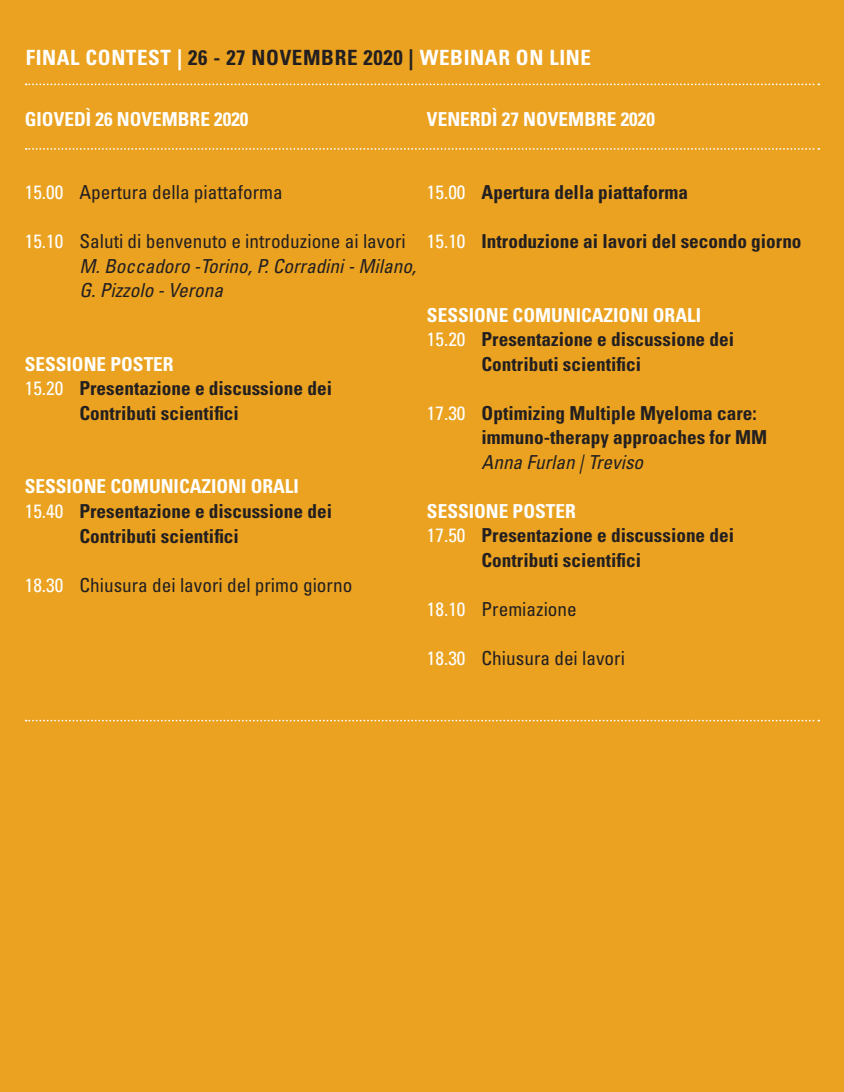
<style>
.page{position:relative;width:844px;height:1092px;background:#fff}
.page>*{position:absolute;margin:0;border:0;box-sizing:border-box;transform-origin:0 0}
.t1{font:700 condensed 21px "Univers";letter-spacing:.03em;color:#231f20}
.t2{font:700 condensed 21px "Univers";color:#fff}
.t3{font:700 condensed 19.25px/24.5px "Univers";color:#231f20}
.t4{font:700 condensed 19.25px "Univers";color:#fff}
.t5{font:italic condensed 19.25px/24.5px "Univers";color:#231f20}
.t6{font:condensed 19.25px "Univers";color:#231f20}
.s1{color:#fff}
.s2{font-style:normal;color:#fff}
.s3{font-style:normal}
.s4{font-weight:400;color:#fff}
</style>
<div class="page">
<div style="left:0;top:0;width:843px;height:1091px;background:#eaa220"></div>
<svg style="left:26px;top:83px;width:793px;height:2px"></svg>
<svg style="left:26px;top:148px;width:793px;height:2px"></svg>
<svg style="left:26px;top:719px;width:793px;height:2px"></svg>
<p class="t2" style="left:26px;top:44px;width:12px">final</p>
<p class="t2" style="left:85px;top:44px;width:14px">contest</p>
<p class="t1" style="left:177px;top:44px;width:275px"><span class="s1">|</span> 26 - 27 NOVEMBRE 2020 | <span class="s1">webinar</span></p>
<p class="t2" style="left:516px;top:44px;width:45px">on line</p>
<p class="t4" style="left:25px;top:107px;width:225px">GIOVEDÌ 26 NOVEMBRE 2020</p>
<p class="t4" style="left:427px;top:107px;width:22px">Venerdì</p>
<p class="t4" style="left:502px;top:107px;width:34px">27 novembre</p>
<p class="t4" style="left:620px;top:107px;width:36px">2020</p>
<p class="t6" style="left:25px;top:180px;width:259px"><span class="s1">15.00</span> Apertura della piattaforma</p>
<p class="t5" style="left:79px;top:229px;width:338px;text-indent:-55px"><span class="s2">15.10</span> <span class="s3">Saluti di benvenuto e introduzione ai lavori<br></span>M. Boccadoro -Torino, P. Corradini - Milano,<br>G. Pizzolo - Verona</p>
<p class="t4" style="left:25px;top:352px;width:150px">SESSIONE POSTER</p>
<p class="t3" style="left:25px;top:376px;width:308px"><span class="s4">15.20</span> Presentazione e discussione dei</p>
<p class="t3" style="left:79px;top:401px;width:161px">Contributi scientifici</p>
<p class="t4" style="left:25px;top:475px;width:275px">SESSIONE COMUNICAZIONI ORALI</p>
<p class="t3" style="left:25px;top:499px;width:308px"><span class="s4">15.40</span> Presentazione e discussione dei</p>
<p class="t3" style="left:79px;top:523px;width:161px">Contributi scientifici</p>
<p class="t6" style="left:25px;top:572px;width:329px"><span class="s1">18.30</span> Chiusura dei lavori del primo giorno</p>
<p class="t3" style="left:427px;top:180px;width:262px"><span class="s4">15.00</span> Apertura della piattaforma</p>
<p class="t3" style="left:427px;top:229px;width:376px"><span class="s4">15.10</span> Introduzione ai lavori del secondo giorno</p>
<p class="t4" style="left:427px;top:303px;width:275px">SESSIONE COMUNICAZIONI ORALI</p>
<p class="t3" style="left:427px;top:327px;width:308px"><span class="s4">15.20</span> Presentazione e discussione dei</p>
<p class="t3" style="left:481px;top:352px;width:161px">Contributi scientifici</p>
<p class="t3" style="left:481px;top:400px;width:287px;text-indent:-55px"><span class="s4">17.30</span> Optimizing Multiple Myeloma care: immuno-therapy approaches for MM</p>
<p class="t5" style="left:481px;top:449px;width:163px">Anna Furlan | Treviso</p>
<p class="t4" style="left:427px;top:499px;width:150px">SESSIONE POSTER</p>
<p class="t3" style="left:427px;top:523px;width:308px"><span class="s4">17.50</span> Presentazione e discussione dei</p>
<p class="t3" style="left:481px;top:548px;width:161px">Contributi scientifici</p>
<p class="t6" style="left:427px;top:597px;width:151px"><span class="s1">18.10</span> Premiazione</p>
<p class="t6" style="left:427px;top:646px;width:199px"><span class="s1">18.30</span> Chiusura dei lavori</p>
</div>
